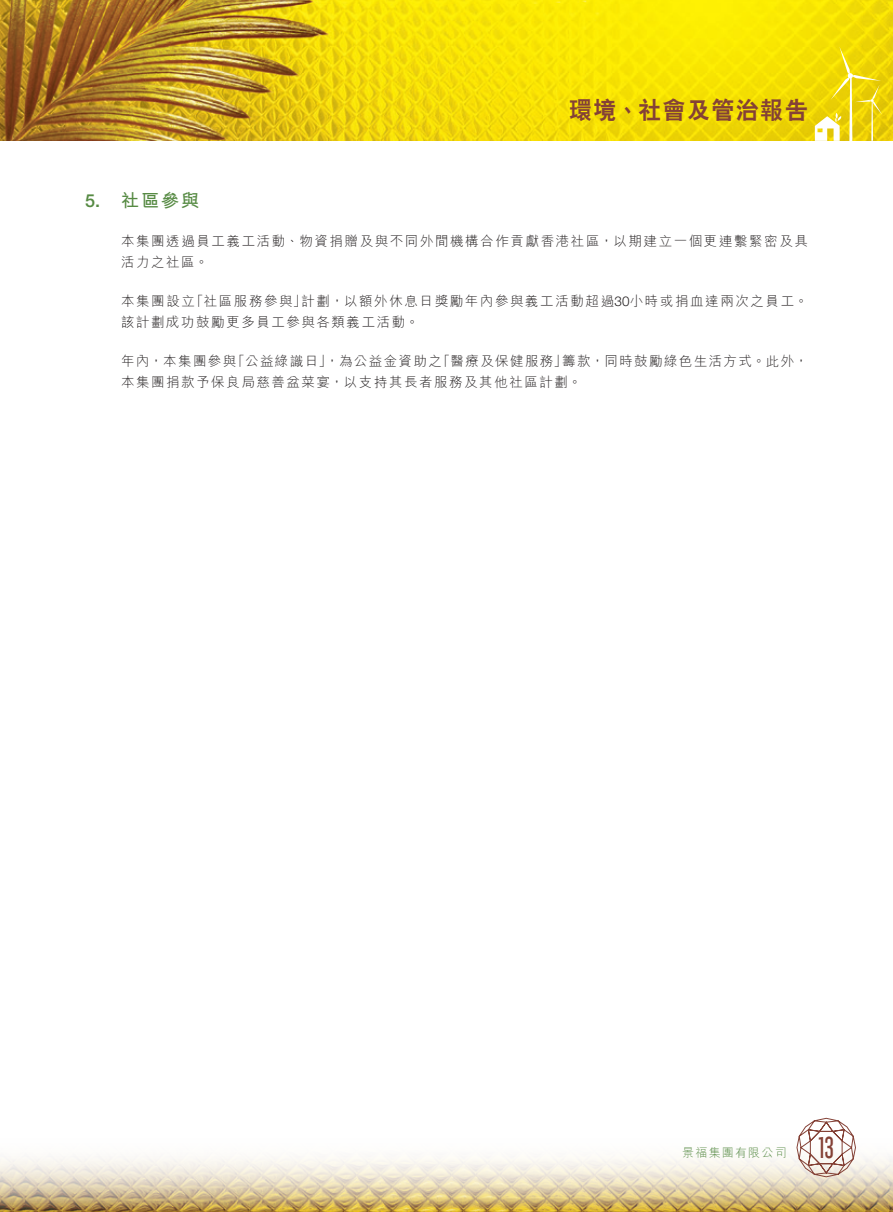
<style>
.page{position:relative;width:893px;height:1212px;background:#fff}
.page>*{position:absolute;margin:0;border:0;box-sizing:border-box;transform-origin:0 0}
.t1{font:30px "BNPP Sans Condensed";color:#844136;scale:.95 1}
.t2{font:800 24px "C Hei 2 HK";letter-spacing:.075em;color:#844136;scale:.95 1}
._03_H1{font:700 18px "M Hei HK";color:#568a43}
._01_Body_Text{font:300 13.5px/21px "M Hei HK";letter-spacing:.115em;color:#231f20}
.t3{font:300 12px "M Hei HK";letter-spacing:.1em;color:#568a43}
.s1{font-family:"Helvetica Neue LT Std";font-weight:500}
.s2{font-family:"Helvetica Neue LT Std"}
</style>
<div class="page">
<img style="left:0;top:1158px;width:893px;height:54px">
<img style="left:0;top:0;width:893px;height:140px">
<svg style="left:815px;top:47px;width:67px;height:94px"></svg>
<svg style="left:796px;top:1118px;width:60px;height:59px"></svg>
<h2 class="t2" style="left:569px;top:94px;width:253px">環境、社會及管治報告</h2>
<p class="_03_H1" style="left:85px;top:188px;width:116px"><span class="s1">5.</span> 社區參與</p>
<p class="_01_Body_Text" style="left:121px;top:230px;width:688px">本集團透過員工義工活動、物資捐贈及與不同外間機構合作貢獻香港社區，以期建立一個更連繫緊密及具活力之社區。</p>
<p class="_01_Body_Text" style="left:121px;top:290px;width:688px">本集團設立「社區服務參與」計劃，以額外休息日獎勵年內參與義工活動超過<span class="s2">30</span>小時或捐血達兩次之員工。該計劃成功鼓勵更多員工參與各類義工活動。</p>
<p class="_01_Body_Text" style="left:121px;top:350px;width:688px">年內，本集團參與「公益綠識日」，為公益金資助之「醫療及保健服務」籌款，同時鼓勵綠色生活方式。此外，本集團捐款予保良局慈善盆菜宴，以支持其長者服務及其他社區計劃。</p>
<p class="t3" style="left:682px;top:1144px;width:106px">景福集團有限公司</p>
<h1 class="t1" style="left:818px;top:1128px;width:18px">13</h1>
</div>
